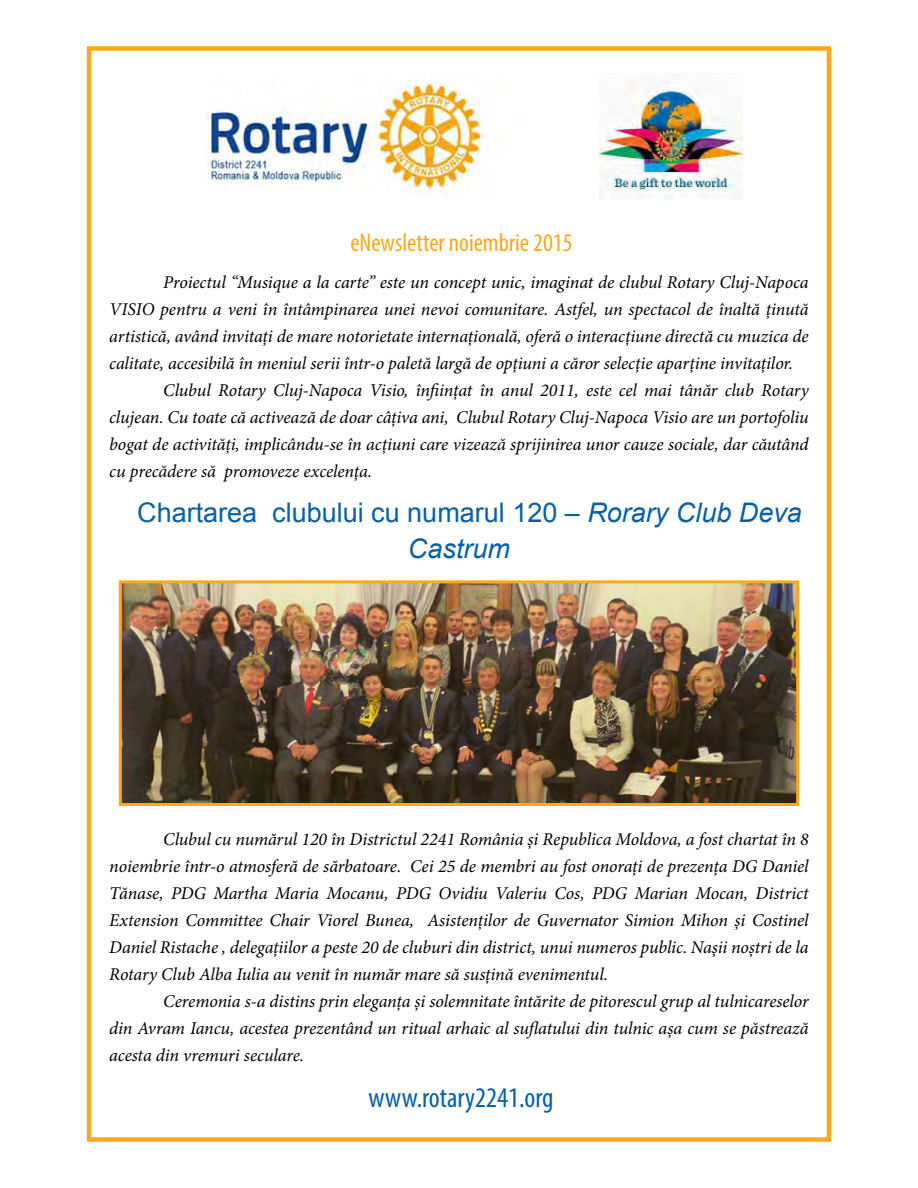
<style>
.page{position:relative;width:918px;height:1188px;background:#fff}
.page>*{position:absolute;margin:0;border:0;box-sizing:border-box;transform-origin:0 0}
.t1{font:condensed 28.5px "Myriad Pro";color:#065fab}
.t2{font:27px/36px "Arial";color:#065fab}
.t3{font:condensed 25.5px "Myriad Pro";color:#faa81c}
.t4{font:italic 18px/27px "Minion Pro";letter-spacing:-.01em;color:#000;text-align:justify}
.s1{font-style:italic}
</style>
<div class="page">
<div style="left:87px;top:46px;width:744px;height:1096px;border:4px solid #faa81c"></div>
<img style="left:206px;top:82px;width:277px;height:111px">
<img style="left:599px;top:82px;width:143px;height:118px">
<img style="left:123px;top:584px;width:672px;height:218px">
<div style="left:119px;top:580px;width:680px;height:226px;border:3px solid #faa81c"></div>
<h3 class="t3" style="left:350px;top:227px;width:224px">eNewsletter noiembrie 2015</h3>
<p class="t4" style="left:163px;top:269px;width:647px">Proiectul “Musique a la carte” este un concept unic, imaginat de clubul Rotary Cluj-Napoca</p>
<p class="t4" style="left:109px;top:296px;width:701px">VISIO pentru a veni în întâmpinarea unei nevoi comunitare. Astfel, un spectacol de înaltă ținută</p>
<p class="t4" style="left:109px;top:323px;width:701px">artistică, având invitați de mare notorietate internațională, oferă o interacțiune directă cu muzica de</p>
<p class="t4" style="left:109px;top:350px;width:685px">calitate, accesibilă în meniul serii într-o paletă largă de opțiuni a căror selecție aparține invitaților.</p>
<p class="t4" style="left:163px;top:377px;width:647px">Clubul Rotary Cluj-Napoca Visio, înființat în anul 2011, este cel mai tânăr club Rotary</p>
<p class="t4" style="left:109px;top:404px;width:701px">clujean. Cu toate că activează de doar câţiva ani, Clubul Rotary Cluj-Napoca Visio are un portofoliu</p>
<p class="t4" style="left:109px;top:431px;width:701px">bogat de activităţi, implicându-se în acțiuni care vizează sprijinirea unor cauze sociale, dar căutând</p>
<p class="t4" style="left:109px;top:458px;width:264px">cu precădere să promoveze excelența.</p>
<h2 class="t2" style="left:408px;top:495px;width:396px;text-indent:-271px">Chartarea clubului cu numarul 120 – <span class="s1">Rorary Club Deva<br>Castrum</span></h2>
<p class="t4" style="left:109px;top:825px;width:701px;text-indent:54px">Clubul cu numărul 120 în Districtul 2241 România și Republica Moldova, a fost chartat în 8 noiembrie într-o atmosferă de sărbatoare. Cei 25 de membri au fost onorați de prezența DG Daniel Tănase, PDG Martha Maria Mocanu, PDG Ovidiu Valeriu Cos, PDG Marian Mocan, District Extension Committee Chair Viorel Bunea, Asistenților de Guvernator Simion Mihon și Costinel Daniel Ristache , delegațiilor a peste 20 de cluburi din district, unui numeros public. Nașii noștri de la Rotary Club Alba Iulia au venit în număr mare să susțină evenimentul.</p>
<p class="t4" style="left:109px;top:987px;width:701px;text-indent:54px">Ceremonia s-a distins prin eleganța și solemnitate întărite de pitorescul grup al tulnicareselor din Avram Iancu, acestea prezentând un ritual arhaic al suflatului din tulnic așa cum se păstrează acesta din vremuri seculare.</p>
<h1 class="t1" style="left:368px;top:1080px;width:187px">www.rotary2241.org</h1>
</div>
